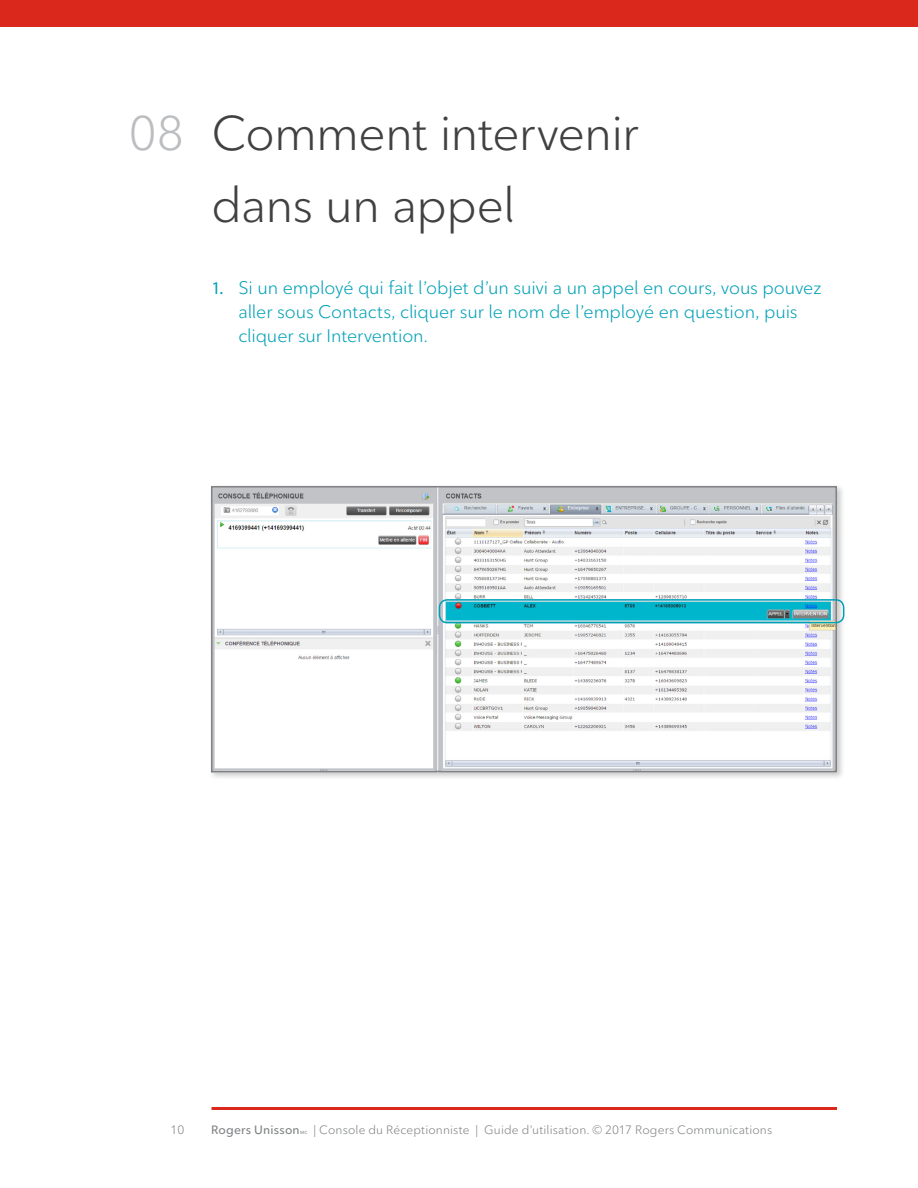
<style>
.page{position:relative;width:918px;height:1188px;background:#fff}
.page>*{position:absolute;margin:0;border:0;box-sizing:border-box;transform-origin:0 0}
.t1{font:48px/72px "Ted Next";letter-spacing:-.015em;color:#424142}
.t2{font:48px "Ted Next";color:#bbbdc0}
.t3{font:18px/24px "Ted Next";letter-spacing:-.005em;color:#00a0b7}
.t4{font:12px "Ted Next";letter-spacing:.015em;color:#808284}
.t5{font:600 12px "Ted Next";letter-spacing:.015em;color:#808284}
.t6{font:600 4.35px "Ted Next";color:#808284}
.s1{font-family:"Myriad Pro"}
</style>
<div class="page">
<div style="left:0;top:0;width:918px;height:27px;background:#da291c"></div>
<hr style="left:212px;top:1107px;width:625px;height:3px;background:#da291c">
<div style="left:208px;top:483px;width:637px;height:297px;background:#231f20;opacity:.25"></div>
<img style="left:214px;top:489px;width:620px;height:280px">
<div style="left:211px;top:486px;width:626px;height:286px;border:2px solid #808284"></div>
<div style="left:439px;top:599px;width:405px;height:24px;border:2px solid #00a0b7;border-radius:8px"></div>
<p class="t2" style="left:129px;top:104px;width:57px">08</p>
<p class="t1" style="left:212px;top:97px;width:429px">Comment intervenir dans un appel</p>
<p class="t3" style="left:238px;top:276px;width:584px;text-indent:-27px"><span class="s1">1.</span> Si un employé qui fait l’objet d’un suivi a un appel en cours, vous pouvez aller sous Contacts, cliquer sur le nom de l’employé en question, puis cliquer sur Intervention.</p>
<p class="t4" style="left:171px;top:1123px;width:15px">10</p>
<p class="t5" style="left:211px;top:1123px;width:90px">Rogers Unisson</p>
<p class="t6" style="left:300px;top:1130px;width:9px">MC</p>
<p class="t4" style="left:314px;top:1123px;width:460px">| Console du Réceptionniste | Guide d’utilisation. © 2017 Rogers Communications</p>
</div>
